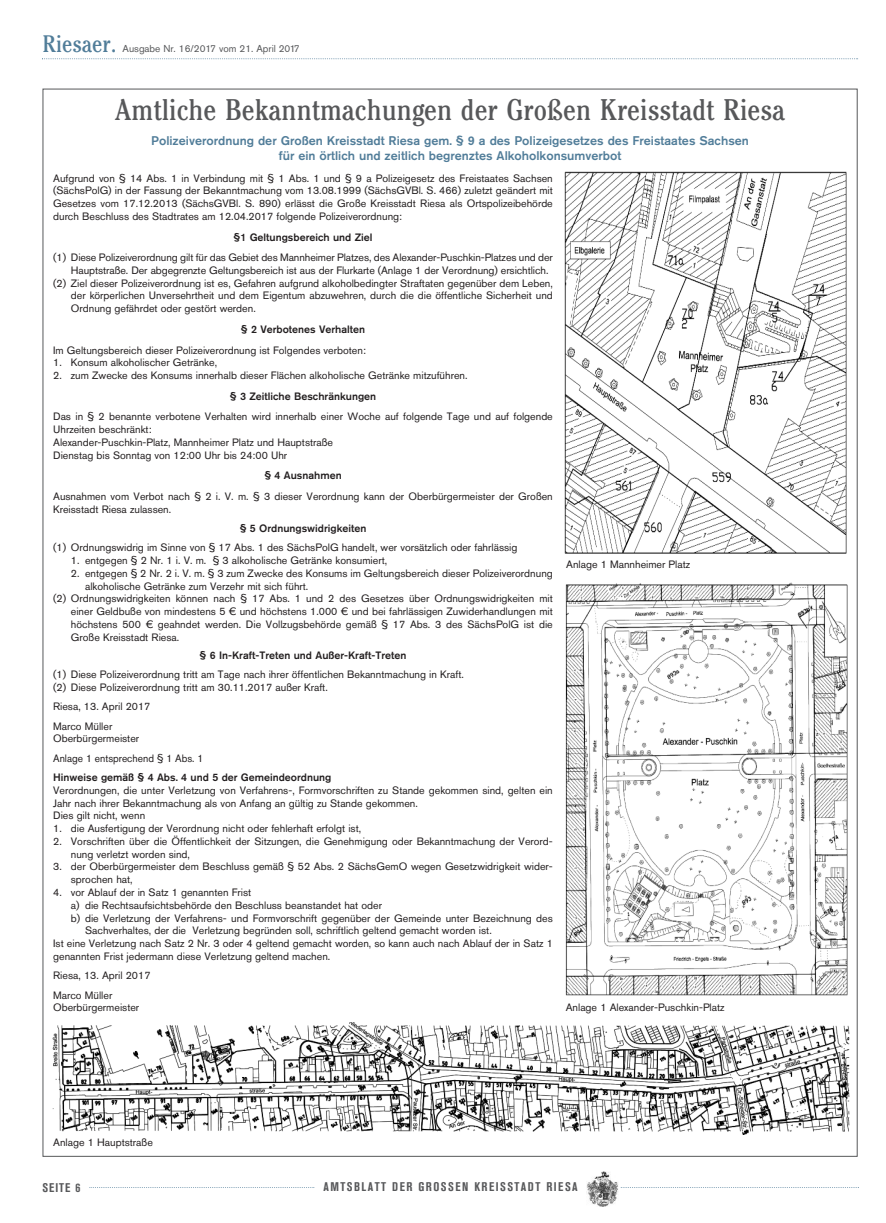
<style>
.page{position:relative;width:886px;height:1223px;background:#fff}
.page>*{position:absolute;margin:0;border:0;box-sizing:border-box;transform-origin:0 0}
.t1{font:31.25px "Cheltenham EFOP Book Con";color:#57585a}
.t2{font:25px "Cheltenham EFOP Book Con";color:#517d99}
.t3{font:500 12.5px/15px "Akzidenz Grotesk Std";color:#517d99;text-align:center}
.t4{font:700 condensed 12.5px "Akzidenz Grotesk Std";letter-spacing:.12em;color:#57585a}
.t5{font:10.62px/12.8px "Akzidenz Grotesk Std";color:#231f20}
.t6{font:500 10.62px "Akzidenz Grotesk Std";color:#231f20}
.t7{font:10px "Akzidenz Grotesk Std";color:#57585a}
</style>
<div class="page">
<svg style="left:89px;top:1187px;width:225px;height:1px"></svg>
<svg style="left:621px;top:1187px;width:238px;height:1px"></svg>
<img style="left:586px;top:1171px;width:32px;height:35px">
<svg style="left:42px;top:58px;width:816px;height:1px"></svg>
<img style="left:52px;top:1022px;width:798px;height:112px">
<img style="left:565px;top:582px;width:283px;height:414px">
<img style="left:564px;top:171px;width:283px;height:383px">
<h2 class="t2" style="left:43px;top:36px;width:76px">Riesaer.</h2>
<p class="t7" style="left:123px;top:43px;width:179px">Ausgabe Nr. 16/2017 vom 21. April 2017</p>
<h1 class="t1" style="left:115px;top:100px;width:672px">Amtliche Bekanntmachungen der Großen Kreisstadt Riesa</h1>
<p class="t3" style="left:151px;top:133px;width:599px">Polizeiverordnung der Großen Kreisstadt Riesa gem. § 9 a des Polizeigesetzes des Freistaates Sachsen für ein örtlich und zeitlich begrenztes Alkoholkonsumverbot</p>
<p class="t5" style="left:53px;top:171px;width:501px;text-align:justify">Aufgrund von § 14 Abs. 1 in Verbindung mit § 1 Abs. 1 und § 9 a Polizeigesetz des Freistaates Sachsen (SächsPolG) in der Fassung der Bekanntmachung vom 13.08.1999 (SächsGVBl. S. 466) zuletzt geändert mit Gesetzes vom 17.12.2013 (SächsGVBl. S. 890) erlässt die Große Kreisstadt Riesa als Ortspolizeibehörde durch Beschluss des Stadtrates am 12.04.2017 folgende Polizeiverordnung:</p>
<p class="t6" style="left:233px;top:230px;width:141px">§1 Geltungsbereich und Ziel</p>
<p class="t5" style="left:53px;top:251px;width:501px">(1) Diese Polizeiverordnung gilt für das Gebiet des Mannheimer Platzes, des Alexander-Puschkin-Platzes und der</p>
<p class="t5" style="left:71px;top:264px;width:479px">Hauptstraße. Der abgegrenzte Geltungsbereich ist aus der Flurkarte (Anlage 1 der Verordnung) ersichtlich.</p>
<p class="t5" style="left:53px;top:276px;width:501px">(2) Ziel dieser Polizeiverordnung ist es, Gefahren aufgrund alkoholbedingter Straftaten gegenüber dem Leben,</p>
<p class="t5" style="left:71px;top:289px;width:483px">der körperlichen Unversehrtheit und dem Eigentum abzuwehren, durch die die öffentliche Sicherheit und</p>
<p class="t5" style="left:71px;top:302px;width:186px">Ordnung gefährdet oder gestört werden.</p>
<p class="t6" style="left:241px;top:322px;width:126px">§ 2 Verbotenes Verhalten</p>
<p class="t5" style="left:53px;top:343px;width:314px">Im Geltungsbereich dieser Polizeiverordnung ist Folgendes verboten:</p>
<p class="t5" style="left:53px;top:356px;width:165px">1. Konsum alkoholischer Getränke,</p>
<p class="t5" style="left:53px;top:369px;width:416px">2. zum Zwecke des Konsums innerhalb dieser Flächen alkoholische Getränke mitzuführen.</p>
<p class="t6" style="left:230px;top:389px;width:148px">§ 3 Zeitliche Beschränkungen</p>
<p class="t5" style="left:53px;top:410px;width:501px">Das in § 2 benannte verbotene Verhalten wird innerhalb einer Woche auf folgende Tage und auf folgende Uhrzeiten beschränkt:<br>Alexander-Puschkin-Platz, Mannheimer Platz und Hauptstraße<br>Dienstag bis Sonntag von 12:00 Uhr bis 24:00 Uhr</p>
<p class="t6" style="left:264px;top:469px;width:79px">§ 4 Ausnahmen</p>
<p class="t5" style="left:53px;top:489px;width:501px">Ausnahmen vom Verbot nach § 2 i. V. m. § 3 dieser Verordnung kann der Oberbürgermeister der Großen<br>Kreisstadt Riesa zulassen.</p>
<p class="t6" style="left:240px;top:521px;width:128px">§ 5 Ordnungswidrigkeiten</p>
<p class="t5" style="left:53px;top:541px;width:466px">(1) Ordnungswidrig im Sinne von § 17 Abs. 1 des SächsPolG handelt, wer vorsätzlich oder fahrlässig</p>
<p class="t5" style="left:71px;top:554px;width:318px">1. entgegen § 2 Nr. 1 i. V. m. § 3 alkoholische Getränke konsumiert,</p>
<p class="t5" style="left:71px;top:566px;width:483px">2. entgegen § 2 Nr. 2 i. V. m. § 3 zum Zwecke des Konsums im Geltungsbereich dieser Polizeiverordnung</p>
<p class="t5" style="left:85px;top:579px;width:225px">alkoholische Getränke zum Verzehr mit sich führt.</p>
<p class="t5" style="left:53px;top:592px;width:501px">(2) Ordnungswidrigkeiten können nach § 17 Abs. 1 und 2 des Gesetzes über Ordnungswidrigkeiten mit</p>
<p class="t5" style="left:71px;top:605px;width:483px">einer Geldbuße von mindestens 5 € und höchstens 1.000 € und bei fahrlässigen Zuwiderhandlungen mit</p>
<p class="t5" style="left:71px;top:617px;width:483px">höchstens 500 € geahndet werden. Die Vollzugsbehörde gemäß § 17 Abs. 3 des SächsPolG ist die</p>
<p class="t5" style="left:71px;top:630px;width:110px">Große Kreisstadt Riesa.</p>
<p class="t6" style="left:200px;top:648px;width:208px">§ 6 In-Kraft-Treten und Außer-Kraft-Treten</p>
<p class="t5" style="left:53px;top:668px;width:412px">(1) Diese Polizeiverordnung tritt am Tage nach ihrer öffentlichen Bekanntmachung in Kraft. (2) Diese Polizeiverordnung tritt am 30.11.2017 außer Kraft.</p>
<p class="t5" style="left:53px;top:697px;width:99px;line-height:19.4px">Riesa, 13. April 2017<br>Marco Müller</p>
<p class="t5" style="left:53px;top:729px;width:152px;line-height:19.4px">Oberbürgermeister<br>Anlage 1 entsprechend § 1 Abs. 1</p>
<p class="t6" style="left:53px;top:771px;width:280px">Hinweise gemäß § 4 Abs. 4 und 5 der Gemeindeordnung</p>
<p class="t5" style="left:53px;top:783px;width:501px">Verordnungen, die unter Verletzung von Verfahrens-, Formvorschriften zu Stande gekommen sind, gelten ein<br>Jahr nach ihrer Bekanntmachung als von Anfang an gültig zu Stande gekommen.<br>Dies gilt nicht, wenn</p>
<p class="t5" style="left:53px;top:822px;width:310px">1. die Ausfertigung der Verordnung nicht oder fehlerhaft erfolgt ist,</p>
<p class="t5" style="left:71px;top:834px;width:483px;text-indent:-18px">2. Vorschriften über die Öffentlichkeit der Sitzungen, die Genehmigung oder Bekanntmachung der Verord&shy;nung verletzt worden sind,</p>
<p class="t5" style="left:71px;top:860px;width:483px;text-indent:-18px">3. der Oberbürgermeister dem Beschluss gemäß § 52 Abs. 2 SächsGemO wegen Gesetzwidrigkeit wider&shy;sprochen hat,</p>
<p class="t5" style="left:53px;top:885px;width:200px">4. vor Ablauf der in Satz 1 genannten Frist</p>
<p class="t5" style="left:71px;top:898px;width:313px">a) die Rechtsaufsichtsbehörde den Beschluss beanstandet hat oder</p>
<p class="t5" style="left:71px;top:911px;width:483px">b) die Verletzung der Verfahrens- und Formvorschrift gegenüber der Gemeinde unter Bezeichnung des</p>
<p class="t5" style="left:85px;top:924px;width:408px">Sachverhaltes, der die Verletzung begründen soll, schriftlich geltend gemacht worden ist.</p>
<p class="t5" style="left:53px;top:936px;width:501px">Ist eine Verletzung nach Satz 2 Nr. 3 oder 4 geltend gemacht worden, so kann auch nach Ablauf der in Satz 1</p>
<p class="t5" style="left:53px;top:949px;width:279px">genannten Frist jedermann diese Verletzung geltend machen.</p>
<p class="t5" style="left:53px;top:965px;width:99px;line-height:19.4px">Riesa, 13. April 2017<br>Marco Müller</p>
<p class="t5" style="left:53px;top:1001px;width:88px">Oberbürgermeister</p>
<p class="t5" style="left:566px;top:558px;width:126px">Anlage 1 Mannheimer Platz</p>
<p class="t5" style="left:566px;top:1001px;width:160px">Anlage 1 Alexander-Puschkin-Platz</p>
<p class="t5" style="left:53px;top:1135px;width:101px">Anlage 1 Hauptstraße</p>
<p class="t4" style="left:43px;top:1180px;width:39px">SEITE 6</p>
<p class="t4" style="left:323px;top:1179px;width:256px">AMTSBLATT DER GROSSEN KREISSTADT RIESA</p>
</div>
